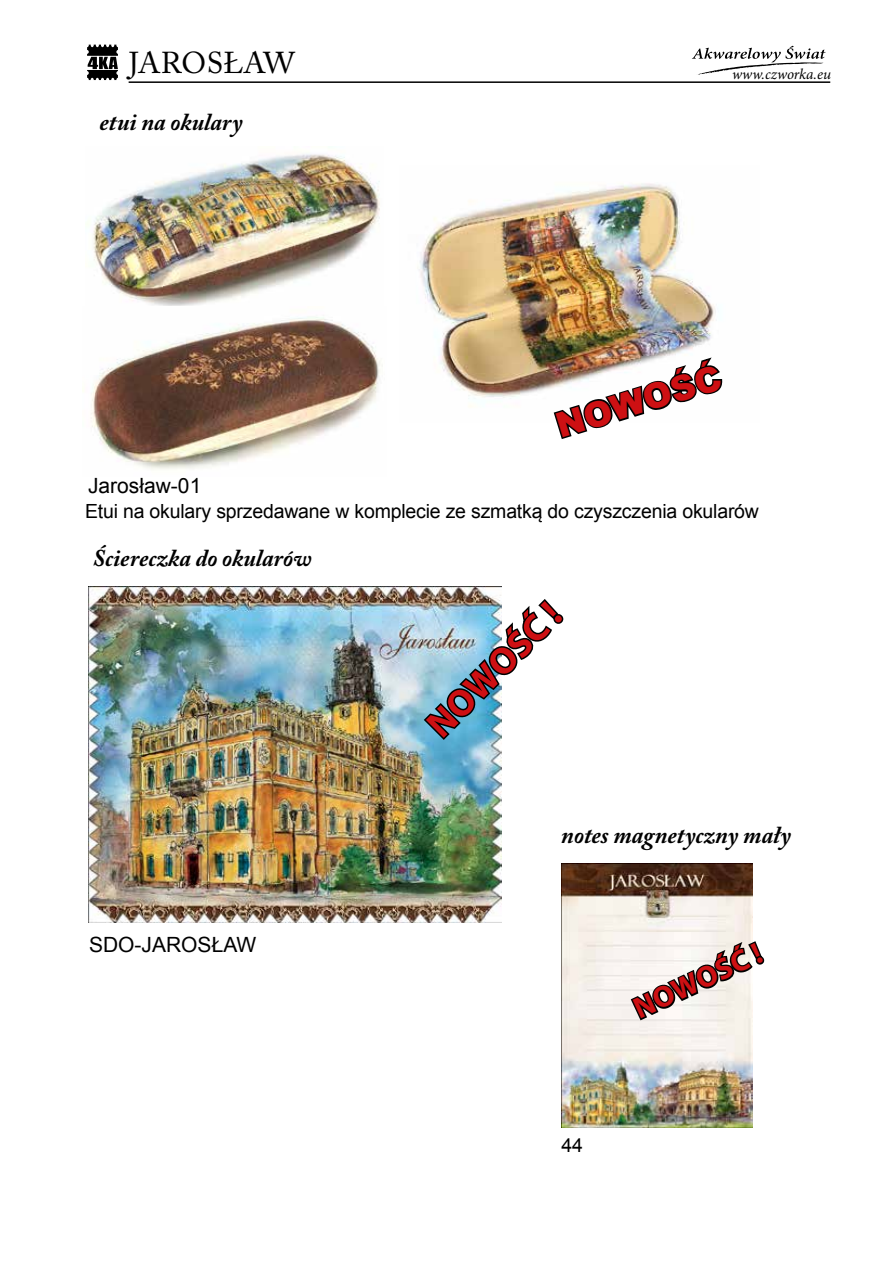
<style>
.page{position:relative;width:893px;height:1263px;background:#fff}
.page>*{position:absolute;margin:0;border:0;box-sizing:border-box;transform-origin:0 0}
.t1{font:700 37.5px "Myriad Pro";color:#cd1013}
.t2{font:900 34.5px "Arial";color:#cd1013}
.t3{font:30px "Adobe Caslon Pro";letter-spacing:.005em;color:#000}
.t4{font:700 30px "Myriad Pro";color:#cd1013}
.t5{font:italic 700 24px "Adobe Caslon Pro";color:#000}
.t6{font:21px "Arial";color:#000}
.t7{font:19.5px "Arial";letter-spacing:-.01em;color:#000}
.t8{font:italic 15px "Minion Pro";color:#000}
</style>
<div class="page">
<svg style="left:87px;top:45px;width:31px;height:35px"></svg>
<hr style="left:129px;top:81px;width:701px;height:2px;background:#000">
<svg style="left:692px;top:46px;width:134px;height:29px"></svg>
<img style="left:88px;top:587px;width:413px;height:335px">
<img style="left:422px;top:597px;width:142px;height:145px">
<img style="left:562px;top:863px;width:191px;height:265px">
<svg style="left:629px;top:939px;width:136px;height:83px"></svg>
<img style="left:87px;top:154px;width:293px;height:152px">
<img style="left:82px;top:317px;width:301px;height:153px">
<img style="left:419px;top:183px;width:297px;height:224px">
<svg style="left:552px;top:355px;width:171px;height:84px"></svg>
<h3 class="t3" style="left:129px;top:45px;width:167px">JAROSŁAW</h3>
<p class="t5" style="left:100px;top:108px;width:145px">etui na okulary</p>
<p class="t6" style="left:88px;top:472px;width:115px">Jarosław-01</p>
<p class="t8" style="left:732px;top:64px;width:101px">www.czworka.eu</p>
<h2 class="t2" style="left:549px;top:402px;width:173px;rotate:-17deg">NOWOŚĆ</h2>
<p class="t7" style="left:85px;top:498px;width:675px">Etui na okulary sprzedawane w komplecie ze szmatką do czyszczenia okularów</p>
<p class="t5" style="left:92px;top:543px;width:221px">Ściereczka do okularów</p>
<p class="t6" style="left:89px;top:931px;width:169px">SDO-JAROSŁAW</p>
<h1 class="t1" style="left:416px;top:713px;width:174px;rotate:-45deg">NOWOŚĆ !</h1>
<p class="t5" style="left:561px;top:820px;width:231px">notes magnetyczny mały</p>
<p class="t7" style="left:562px;top:1132px;width:23px">44</p>
<h3 class="t4" style="left:627px;top:992px;width:140px;rotate:-25deg">NOWOŚĆ !</h3>
</div>
